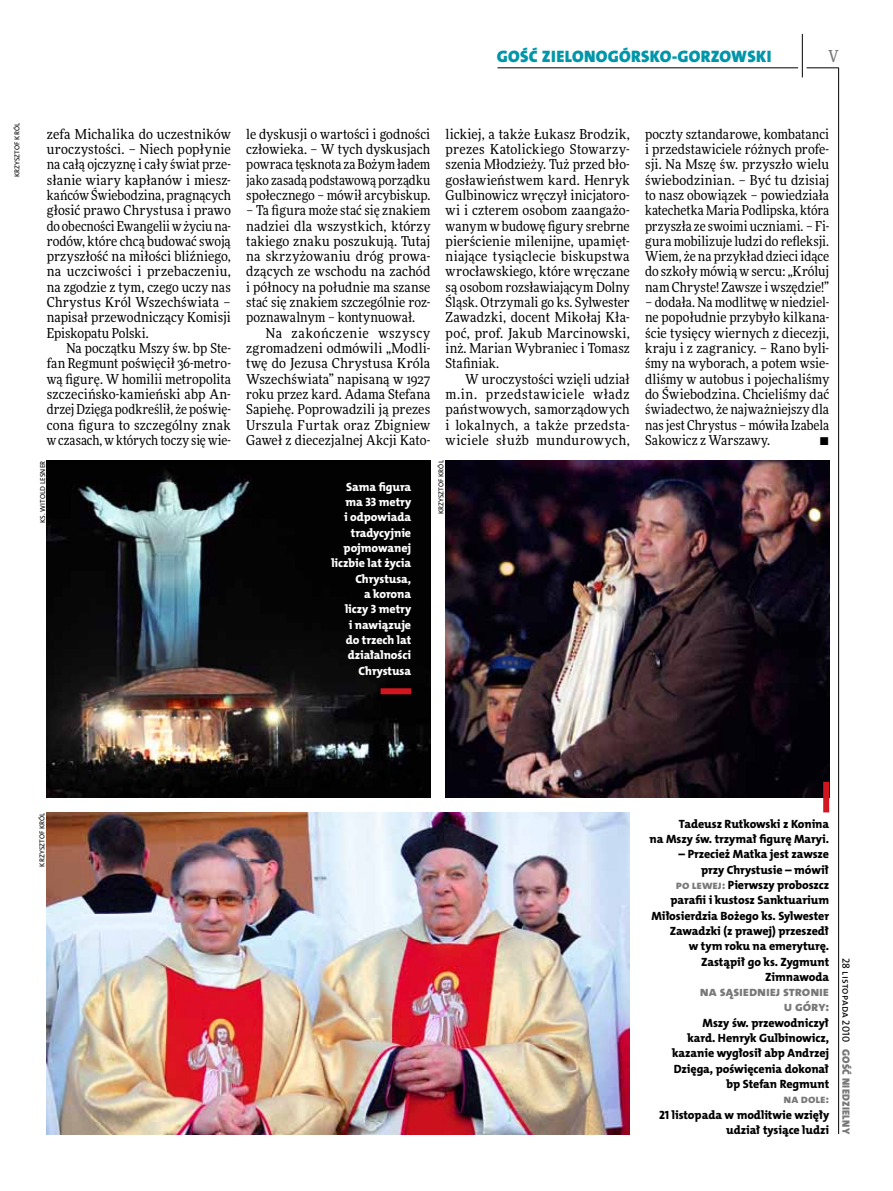
<style>
.page{position:relative;width:893px;height:1191px;background:#fff}
.page>*{position:absolute;margin:0;border:0;box-sizing:border-box;transform-origin:0 0}
.t1{font:16.65px "The Mix HP9 Blk";letter-spacing:.02em;color:#0096aa}
.t2{font:500 16.5px "Freeday Narrow";color:#787779;scale:.9 1}
.t3{font:13.65px/15.3px "Freeday Narrow News";letter-spacing:.005em;color:#000;text-align:justify}
.t4{font:13.65px/15.3px "The Mix HP8 Ex Bld";letter-spacing:-.01em;color:#787779;text-align:right}
.t5{font:12px/15.3px "The Mix HP8 Ex Bld";letter-spacing:-.005em;color:#000;text-align:right}
.t6{font:12px/15.3px "The Mix HP8 Ex Bld";letter-spacing:-.005em;color:#fff;text-align:right}
.t7{font:12px "The Mix HP8 Ex Bld";color:#787779}
.t8{font:10.5px "The Mix HP5 Plain";color:#000}
.t9{font:10.5px "The Mix HP9 Blk";letter-spacing:.025em;color:#787779}
.t10{font:7.2px "The Mix HP5 Plain";letter-spacing:.01em;color:#000}
.s1{color:#787779}
</style>
<div class="page">
<hr style="left:838px;top:68px;width:1px;height:1066px;background:#000">
<hr style="left:802px;top:34px;width:1px;height:43px;background:#000">
<hr style="left:806px;top:68px;width:33px;height:1px;background:#000">
<hr style="left:497px;top:68px;width:301px;height:1px;background:#000">
<img style="left:446px;top:460px;width:383px;height:337px">
<img style="left:47px;top:812px;width:583px;height:322px">
<img style="left:47px;top:460px;width:383px;height:337px">
<div style="left:823px;top:782px;width:6px;height:30px;background:#d3151f"></div>
<div style="left:381px;top:688px;width:30px;height:6px;background:#d3151f"></div>
<p class="t1" style="left:497px;top:46px;width:276px">GOŚĆ ZIELONOGÓRSKO-GORZOWSKI</p>
<p class="t2" style="left:828px;top:46px;width:13px">V</p>
<p class="t10" style="left:12px;top:177px;width:56px;rotate:-90deg">Krzysztof Król</p>
<p class="t3" style="left:47px;top:126px;width:186px">zefa Michalika do uczestników uroczystości. – Niech popłynie na całą ojczyznę i cały świat prze&shy;słanie wiary kapłanów i miesz&shy;kańców Świebodzina, pragnących głosić prawo Chrystusa i prawo do obecności Ewangelii w życiu na&shy;rodów, które chcą budować swoją przyszłość na miłości bliźniego, na uczciwości i przebaczeniu, na zgodzie z tym, czego uczy nas Chrystus Król Wszechświata – napisał przewodniczący Komisji Episkopatu Polski.</p>
<p class="t3" style="left:47px;top:340px;width:186px;text-indent:20px">Na początku Mszy św. bp Ste&shy;fan Regmunt poświęcił 36-metro&shy;wą figurę. W homilii metropolita szczecińsko-kamieński abp An&shy;drzej Dzięga podkreślił, że poświę&shy;cona figura to szczególny znak w czasach, w których toczy się wie-</p>
<p class="t10" style="left:38px;top:523px;width:64px;rotate:-90deg">ks. witold lesner</p>
<p class="t3" style="left:246px;top:126px;width:186px">le dyskusji o wartości i godności człowieka. – W tych dyskusjach powraca tęsknota za Bożym ładem jako zasadą podstawową porządku społecznego – mówił arcybiskup.</p>
<p class="t3" style="left:246px;top:202px;width:186px">– Ta figura może stać się znakiem nadziei dla wszystkich, którzy takiego znaku poszukują. Tutaj na skrzyżowaniu dróg prowa&shy;dzących ze wschodu na zachód i północy na południe ma szanse stać się znakiem szczególnie roz&shy;poznawalnym – kontynuował.</p>
<p class="t3" style="left:246px;top:325px;width:186px;text-indent:20px">Na zakończenie wszyscy zgromadzeni odmówili „Modli&shy;twę do Jezusa Chrystusa Króla Wszechświata” napisaną w 1927 roku przez kard. Adama Stefana Sapiehę. Poprowadzili ją prezes Urszula Furtak oraz Zbigniew Gaweł z diecezjalnej Akcji Kato-</p>
<p class="t3" style="left:446px;top:126px;width:186px">lickiej, a także Łukasz Brodzik, prezes Katolickiego Stowarzy&shy;szenia Młodzieży. Tuż przed bło&shy;gosławieństwem kard. Henryk Gulbinowicz wręczył inicjatoro&shy;wi i czterem osobom zaangażo&shy;wanym w budowę figury srebrne pierścienie milenijne, upamięt&shy;niające tysiąclecie biskupstwa wrocławskiego, które wręczane są osobom rozsławiającym Dolny Śląsk. Otrzymali go ks. Sylwester Zawadzki, docent Mikołaj Kła&shy;poć, prof. Jakub Marcinowski, inż. Marian Wybraniec i Tomasz Stafiniak.</p>
<p class="t3" style="left:446px;top:371px;width:186px;text-indent:20px">W uroczystości wzięli udział m.in. przedstawiciele władz państwowych, samorządowych i lokalnych, a także przedsta&shy;wiciele służb mundurowych,</p>
<p class="t6" style="left:331px;top:479px;width:81px">Sama figura ma 33 metry<br>i odpowiada tradycyjnie pojmowanej liczbie lat życia<br>Chrystusa,<br>a korona<br>liczy 3 metry<br>i nawiązuje<br>do trzech lat działalności<br>Chrystusa</p>
<p class="t10" style="left:436px;top:514px;width:56px;rotate:-90deg">Krzysztof Król</p>
<p class="t3" style="left:645px;top:126px;width:186px">poczty sztandarowe, kombatanci i przedstawiciele różnych profe&shy;sji. Na Mszę św. przyszło wielu świebodzinian. – Być tu dzisiaj to nasz obowiązek – powiedziała katechetka Maria Podlipska, która przyszła ze swoimi uczniami. – Fi&shy;gura mobilizuje ludzi do refleksji.<br>Wiem, że na przykład dzieci idące do szkoły mówią w sercu: „Króluj nam Chryste! Zawsze i wszędzie!”</p>
<p class="t3" style="left:645px;top:294px;width:186px">– dodała. Na modlitwę w niedziel&shy;ne popołudnie przybyło kilkana&shy;ście tysięcy wiernych z diecezji, kraju i z zagranicy. – Rano byli&shy;śmy na wyborach, a potem wsie&shy;dliśmy w autobus i pojechaliśmy do Świebodzina. Chcieliśmy dać świadectwo, że najważniejszy dla nas jest Chrystus – mówiła Izabela Sakowicz z Warszawy.</p>
<p class="t3" style="left:819px;top:432px;width:11px">•</p>
<p class="t10" style="left:38px;top:866px;width:56px;rotate:-90deg">Krzysztof Król</p>
<p class="t5" style="left:650px;top:816px;width:181px">Tadeusz Rutkowski z Konina<br>na Mszy św. trzymał figurę Maryi.</p>
<p class="t5" style="left:651px;top:846px;width:179px">– Przecież Matka jest zawsze<br>przy Chrystusie – mówił<br><span class="s1">po lewej:</span> Pierwszy proboszcz parafii i kustosz Sanktuarium<br>Miłosierdzia Bożego ks. Sylwester<br>Zawadzki (z prawej) przeszedł<br>w tym roku na emeryturę.<br>Zastąpił go ks. Zygmunt<br>Zimnawoda</p>
<p class="t4" style="left:700px;top:984px;width:131px">na sąsiedniej stronie u góry:</p>
<p class="t5" style="left:672px;top:1015px;width:158px">Mszy św. przewodniczył kard. Henryk Gulbinowicz, kazanie wygłosił abp Andrzej<br>Dzięga, poświęcenia dokonał bp Stefan Regmunt</p>
<p class="t7" style="left:784px;top:1091px;width:47px">na dole:</p>
<p class="t5" style="left:659px;top:1107px;width:172px">21 listopada w modlitwie wzięły udział tysiące ludzi</p>
<p class="t8" style="left:853px;top:957px;width:86px;rotate:90deg">28 listopada 2010</p>
<p class="t9" style="left:853px;top:1049px;width:86px;rotate:90deg">GOŚĆ NIEDZIELNY</p>
</div>
